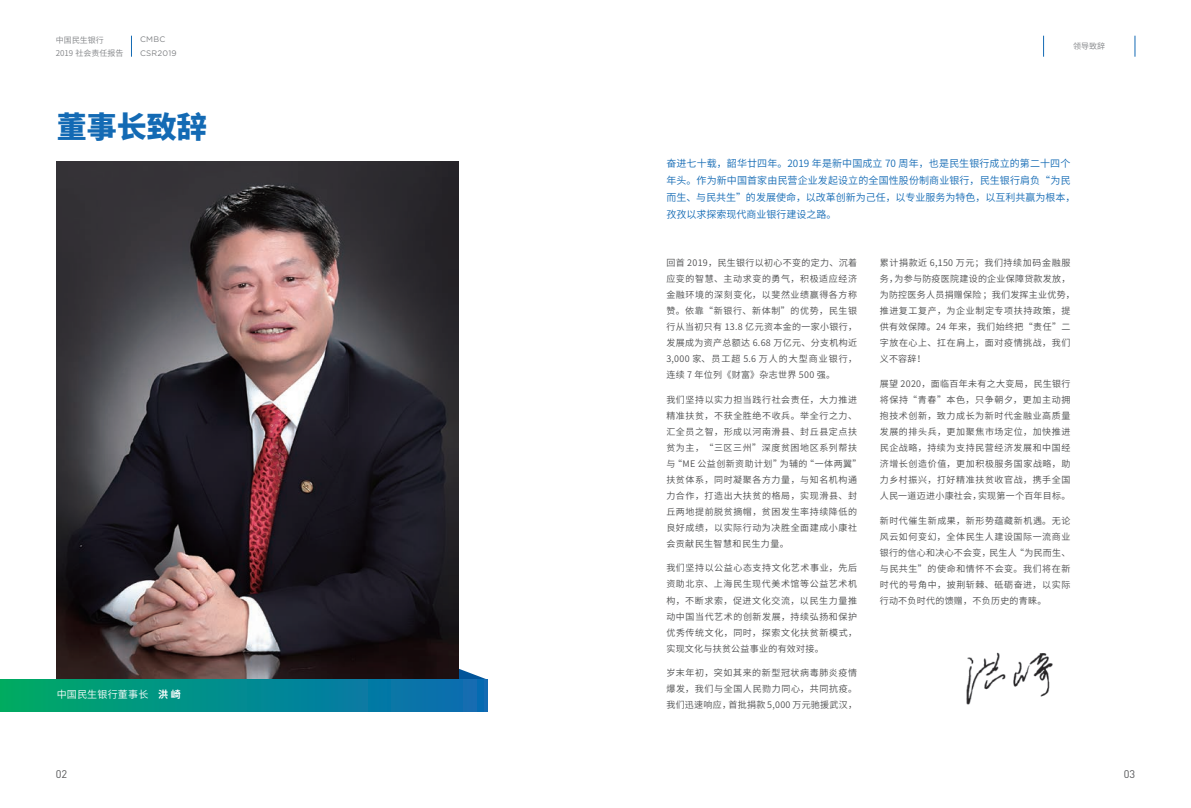
<style>
.page{position:relative;width:1191px;height:808px;background:#fff}
.page>*{position:absolute;margin:0;border:0;box-sizing:border-box;transform-origin:0 0}
.t1{font:800 30px "Source Han Sans CN";color:#136ab4}
.t2{font:11px "DIN";color:#57585a}
.t3{font:10px/17px "Source Han Sans CN";letter-spacing:.01em;color:#136ab4}
.t4{font:10px "Source Han Sans CN";letter-spacing:.02em;color:#fff}
.t5{font:9px/16px "Source Han Sans CN";letter-spacing:.065em;color:#4b4c4d;text-align:justify}
.t6{font:9px/16px "Source Han Sans CN";letter-spacing:.045em;color:#4b4c4d}
.t7{font:8px/13px "Source Han Sans CN";color:#808285}
.t8{font:8px/13px "Gotham Rounded";letter-spacing:.03em;color:#808285}
.s1{font-weight:700}
</style>
<div class="page">
<svg style="left:459px;top:669px;width:29px;height:11px"></svg>
<svg style="left:131px;top:36px;width:1px;height:21px"></svg>
<img style="left:57px;top:162px;width:402px;height:518px">
<div style="left:0;top:680px;width:488px;height:31px;background:linear-gradient(to right,#00ab67,#0a6ab7)"></div>
<img style="left:966px;top:652px;width:87px;height:53px">
<svg style="left:1043px;top:36px;width:1px;height:21px"></svg>
<svg style="left:1134px;top:36px;width:1px;height:21px"></svg>
<p class="t7" style="left:56px;top:33px;width:69px">中国民生银行<br>2019 社会责任报告</p>
<p class="t8" style="left:140px;top:33px;width:38px">CMBC<br>CSR2019</p>
<h1 class="t1" style="left:57px;top:110px;width:151px">董事长致辞</h1>
<p class="t4" style="left:57px;top:689px;width:126px">中国民生银行董事长 <span class="s1">洪 崎</span></p>
<p class="t7" style="left:1073px;top:40px;width:33px">领导致辞</p>
<p class="t3" style="left:666px;top:155px;width:410px">奋进七十载，韶华廿四年。2019 年是新中国成立 70 周年，也是民生银行成立的第二十四个年头。作为新中国首家由民营企业发起设立的全国性股份制商业银行，民生银行肩负“为民而生、与民共生”的发展使命，以改革创新为己任，以专业服务为特色，以互利共赢为根本，孜孜以求探索现代商业银行建设之路。</p>
<p class="t5" style="left:666px;top:255px;width:192px">回首 2019，民生银行以初心不变的定力、沉着应变的智慧、主动求变的勇气，积极适应经济金融环境的深刻变化，以斐然业绩赢得各方称赞。依靠“新银行、新体制”的优势，民生银行从当初只有 13.8 亿元资本金的一家小银行，发展成为资产总额达 6.68 万亿元、分支机构近3,000 家、员工超 5.6 万人的大型商业银行，连续 7 年位列《财富》杂志世界 500 强。</p>
<p class="t5" style="left:666px;top:392px;width:197px;text-align:left">我们坚持以实力担当践行社会责任，大力推进精准扶贫，不获全胜绝不收兵。举全行之力、汇全员之智，形成以河南滑县、封丘县定点扶贫为主，“三区三州”深度贫困地区系列帮扶与“ME 公益创新资助计划”为辅的“一体两翼”扶贫体系，同时凝聚各方力量，与知名机构通力合作，打造出大扶贫的格局，实现滑县、封丘两地提前脱贫摘帽，贫困发生率持续降低的良好成绩，以实际行动为决胜全面建成小康社会贡献民生智慧和民生力量。</p>
<p class="t5" style="left:666px;top:560px;width:192px">我们坚持以公益心态支持文化艺术事业，先后资助北京、上海民生现代美术馆等公益艺术机构，不断求索，促进文化交流，以民生力量推动中国当代艺术的创新发展，持续弘扬和保护优秀传统文化，同时，探索文化扶贫新模式，实现文化与扶贫公益事业的有效对接。</p>
<p class="t5" style="left:666px;top:665px;width:192px">岁末年初，突如其来的新型冠状病毒肺炎疫情爆发，我们与全国人民勠力同心，共同抗疫。我们迅速响应，首批捐款 5,000 万元驰援武汉，</p>
<p class="t6" style="left:879px;top:255px;width:197px">累计捐款近 6,150 万元；我们持续加码金融服务，为参与防疫医院建设的企业保障贷款发放，为防控医务人员捐赠保险；我们发挥主业优势，推进复工复产，为企业制定专项扶持政策，提供有效保障。24 年来，我们始终把“责任”二字放在心上、扛在肩上，面对疫情挑战，我们义不容辞！</p>
<p class="t5" style="left:879px;top:376px;width:192px">展望 2020，面临百年未有之大变局，民生银行将保持“青春”本色，只争朝夕，更加主动拥抱技术创新，致力成长为新时代金融业高质量发展的排头兵，更加聚焦市场定位，加快推进民企战略，持续为支持民营经济发展和中国经济增长创造价值，更加积极服务国家战略，助力乡村振兴，打好精准扶贫收官战，携手全国人民一道迈进小康社会，实现第一个百年目标。</p>
<p class="t5" style="left:879px;top:512px;width:192px">新时代催生新成果，新形势蕴藏新机遇。无论风云如何变幻，全体民生人建设国际一流商业银行的信心和决心不会变，民生人“为民而生、与民共生”的使命和情怀不会变。我们将在新时代的号角中，披荆斩棘、砥砺奋进，以实际行动不负时代的馈赠，不负历史的青睐。</p>
<p class="t2" style="left:56px;top:767px;width:13px">02</p>
<p class="t2" style="left:1123px;top:767px;width:13px">03</p>
</div>
